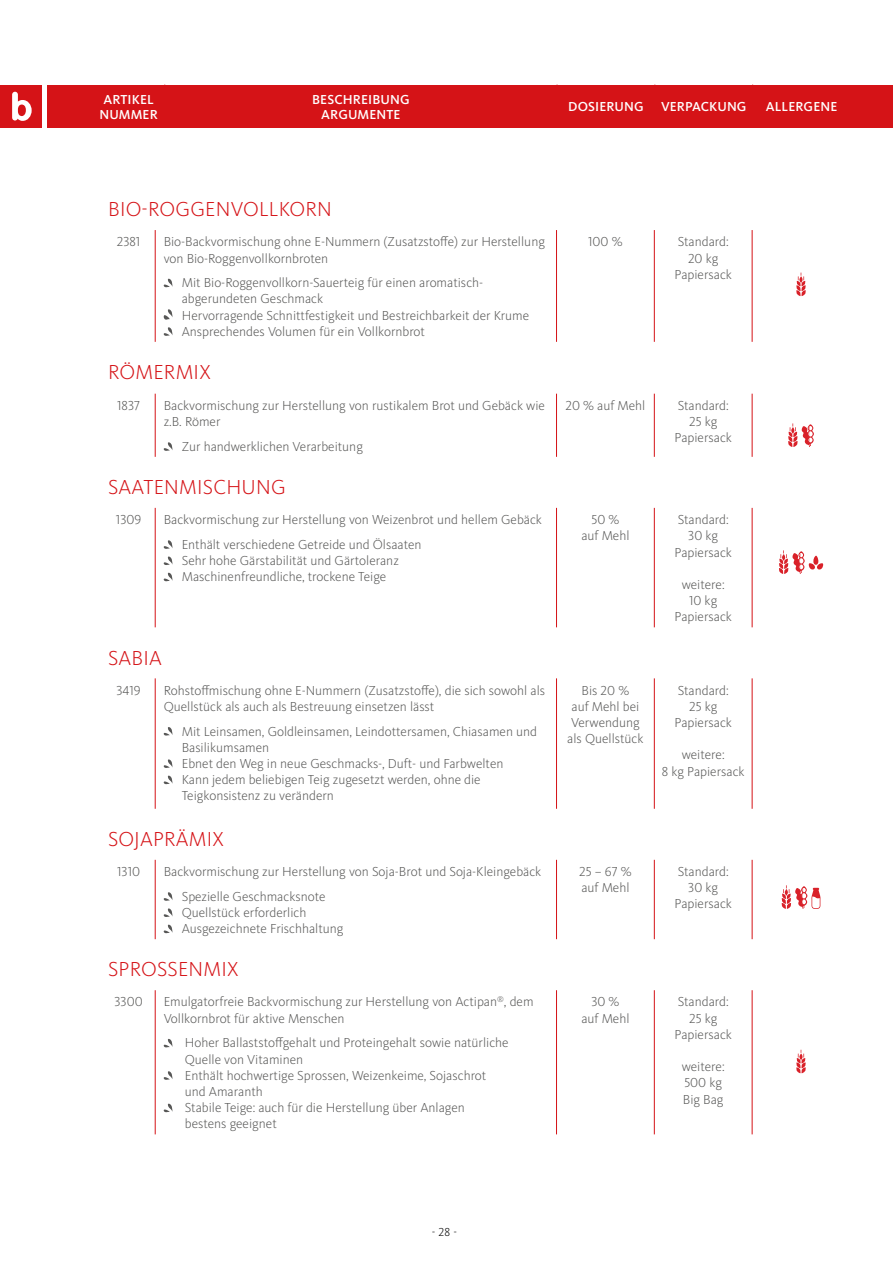
<style>
.page{position:relative;width:893px;height:1263px;background:#fff}
.page>*{position:absolute;margin:0;border:0;box-sizing:border-box;transform-origin:0 0}
.t1{font:300 21px "Kievit Pro";letter-spacing:.01em;color:#d51317}
.t2{font:300 13.5px/16.2px "Kievit Pro";color:#575756}
.t3{font:500 13.5px/15px "Kievit Pro";letter-spacing:.01em;color:#fff}
.t4{font:300 12px "Kievit Pro";color:#000}
</style>
<div class="page">
<div style="left:0;top:85px;width:893px;height:43px;background:#d51317"></div>
<hr style="left:155px;top:230px;width:1px;height:112px;background:#d51317">
<hr style="left:155px;top:394px;width:1px;height:63px;background:#d51317">
<hr style="left:155px;top:508px;width:1px;height:119px;background:#d51317">
<hr style="left:155px;top:678px;width:1px;height:131px;background:#d51317">
<hr style="left:155px;top:860px;width:1px;height:79px;background:#d51317">
<hr style="left:155px;top:990px;width:1px;height:144px;background:#d51317">
<hr style="left:556px;top:230px;width:1px;height:112px;background:#d51317">
<hr style="left:556px;top:394px;width:1px;height:63px;background:#d51317">
<hr style="left:556px;top:508px;width:1px;height:119px;background:#d51317">
<hr style="left:556px;top:678px;width:1px;height:131px;background:#d51317">
<hr style="left:556px;top:860px;width:1px;height:79px;background:#d51317">
<hr style="left:556px;top:990px;width:1px;height:144px;background:#d51317">
<hr style="left:654px;top:230px;width:1px;height:112px;background:#d51317">
<hr style="left:654px;top:394px;width:1px;height:63px;background:#d51317">
<hr style="left:654px;top:508px;width:1px;height:119px;background:#d51317">
<hr style="left:654px;top:678px;width:1px;height:131px;background:#d51317">
<hr style="left:654px;top:860px;width:1px;height:79px;background:#d51317">
<hr style="left:654px;top:990px;width:1px;height:144px;background:#d51317">
<hr style="left:752px;top:230px;width:1px;height:112px;background:#d51317">
<hr style="left:752px;top:394px;width:1px;height:63px;background:#d51317">
<hr style="left:752px;top:508px;width:1px;height:119px;background:#d51317">
<hr style="left:752px;top:678px;width:1px;height:131px;background:#d51317">
<hr style="left:752px;top:860px;width:1px;height:79px;background:#d51317">
<hr style="left:752px;top:990px;width:1px;height:144px;background:#d51317">
<svg style="left:163px;top:279px;width:10px;height:8px"></svg>
<svg style="left:163px;top:309px;width:10px;height:11px"></svg>
<svg style="left:163px;top:327px;width:10px;height:9px"></svg>
<svg style="left:796px;top:273px;width:10px;height:23px"></svg>
<svg style="left:163px;top:442px;width:10px;height:9px"></svg>
<svg style="left:788px;top:423px;width:26px;height:24px"></svg>
<svg style="left:163px;top:540px;width:10px;height:9px"></svg>
<svg style="left:163px;top:556px;width:10px;height:9px"></svg>
<svg style="left:163px;top:572px;width:10px;height:9px"></svg>
<svg style="left:779px;top:550px;width:44px;height:24px"></svg>
<svg style="left:163px;top:727px;width:10px;height:9px"></svg>
<svg style="left:163px;top:759px;width:10px;height:9px"></svg>
<svg style="left:163px;top:775px;width:10px;height:9px"></svg>
<svg style="left:163px;top:892px;width:10px;height:9px"></svg>
<svg style="left:163px;top:908px;width:10px;height:9px"></svg>
<svg style="left:163px;top:924px;width:10px;height:9px"></svg>
<svg style="left:781px;top:885px;width:39px;height:24px"></svg>
<svg style="left:163px;top:1039px;width:10px;height:8px"></svg>
<svg style="left:163px;top:1071px;width:10px;height:9px"></svg>
<svg style="left:163px;top:1103px;width:10px;height:9px"></svg>
<svg style="left:796px;top:1050px;width:10px;height:23px"></svg>
<svg style="left:12px;top:92px;width:20px;height:29px"></svg>
<hr style="left:43px;top:78px;width:4px;height:60px;background:#fff">
<p class="t3" style="left:100px;top:92px;width:60px">ARTIKEL<br>NUMMER</p>
<p class="t3" style="left:312px;top:92px;width:99px;text-align:center">BESCHREIBUNG<br>ARGUMENTE</p>
<p class="t3" style="left:568px;top:99px;width:77px">DOSIERUNG</p>
<p class="t3" style="left:661px;top:99px;width:87px">VERPACKUNG</p>
<p class="t3" style="left:766px;top:99px;width:73px">ALLERGENE</p>
<h1 class="t1" style="left:108px;top:197px;width:225px">BIO-ROGGENVOLLKORN</h1>
<p class="t2" style="left:117px;top:234px;width:25px">2381</p>
<p class="t2" style="left:164px;top:234px;width:383px">Bio-Backvormischung ohne E-Nummern (Zusatzstoffe) zur Herstellung von Bio-Roggenvollkornbroten</p>
<p class="t2" style="left:182px;top:275px;width:349px">Mit Bio-Roggenvollkorn-Sauerteig für einen aromatisch&shy;abgerundeten Geschmack<br>Hervorragende Schnittfestigkeit und Bestreichbarkeit der Krume Ansprechendes Volumen für ein Vollkornbrot</p>
<h1 class="t1" style="left:108px;top:359px;width:104px">RÖMERMIX</h1>
<p class="t2" style="left:117px;top:397px;width:24px">1837</p>
<p class="t2" style="left:164px;top:397px;width:383px">Backvormischung zur Herstellung von rustikalem Brot und Gebäck wie z.B. Römer</p>
<p class="t2" style="left:182px;top:438px;width:183px">Zur handwerklichen Verarbeitung</p>
<h1 class="t1" style="left:108px;top:474px;width:179px">SAATENMISCHUNG</h1>
<p class="t2" style="left:116px;top:511px;width:27px">1309</p>
<p class="t2" style="left:182px;top:507px;width:362px;line-height:24.8px;text-indent:-18px">Backvormischung zur Herstellung von Weizenbrot und hellem Gebäck<br>Enthält verschiedene Getreide und Ölsaaten</p>
<p class="t2" style="left:182px;top:552px;width:219px">Sehr hohe Gärstabilität und Gärtoleranz<br>Maschinenfreundliche, trockene Teige</p>
<h1 class="t1" style="left:108px;top:645px;width:55px">SABIA</h1>
<p class="t2" style="left:116px;top:682px;width:26px">3419</p>
<p class="t2" style="left:164px;top:682px;width:383px">Rohstoffmischung ohne E-Nummern (Zusatzstoffe), die sich sowohl als<br>Quellstück als auch als Bestreuung einsetzen lässt</p>
<p class="t2" style="left:182px;top:723px;width:357px">Mit Leinsamen, Goldleinsamen, Leindottersamen, Chiasamen und Basilikumsamen<br>Ebnet den Weg in neue Geschmacks-, Duft- und Farbwelten<br>Kann jedem beliebigen Teig zugesetzt werden, ohne die Teigkonsistenz zu verändern</p>
<h1 class="t1" style="left:108px;top:826px;width:117px">SOJAPRÄMIX</h1>
<p class="t2" style="left:117px;top:863px;width:24px">1310</p>
<p class="t2" style="left:182px;top:859px;width:361px;line-height:24.8px;text-indent:-18px">Backvormischung zur Herstellung von Soja-Brot und Soja-Kleingebäck<br>Spezielle Geschmacksnote</p>
<p class="t2" style="left:182px;top:904px;width:163px">Quellstück erforderlich<br>Ausgezeichnete Frischhaltung</p>
<h1 class="t1" style="left:108px;top:957px;width:132px">SPROSSENMIX</h1>
<p class="t2" style="left:115px;top:994px;width:30px">3300</p>
<p class="t2" style="left:164px;top:994px;width:371px">Emulgatorfreie Backvormischung zur Herstellung von Actipan<sup>®</sup>, dem<br>Vollkornbrot für aktive Menschen</p>
<p class="t2" style="left:185px;top:1035px;width:325px">Hoher Ballaststoffgehalt und Proteingehalt sowie natürliche Quelle von Vitaminen<br>Enthält hochwertige Sprossen, Weizenkeime, Sojaschrot und Amaranth<br>Stabile Teige: auch für die Herstellung über Anlagen bestens geeignet</p>
<p class="t2" style="left:588px;top:234px;width:36px">100 %</p>
<p class="t2" style="left:674px;top:234px;width:59px;text-align:center">Standard:<br>20 kg<br>Papiersack</p>
<p class="t2" style="left:565px;top:397px;width:81px">20 % auf Mehl</p>
<p class="t2" style="left:674px;top:397px;width:59px;text-align:center">Standard:<br>25 kg<br>Papiersack</p>
<p class="t2" style="left:581px;top:511px;width:50px;text-align:center">50 % auf Mehl</p>
<p class="t2" style="left:674px;top:511px;width:59px;text-align:center">Standard:<br>30 kg<br>Papiersack</p>
<p class="t2" style="left:674px;top:576px;width:59px;text-align:center">weitere:<br>10 kg<br>Papiersack</p>
<p class="t2" style="left:567px;top:682px;width:78px;text-align:center">Bis 20 %<br>auf Mehl bei<br>Verwendung als Quellstück</p>
<p class="t2" style="left:674px;top:682px;width:59px;text-align:center">Standard:<br>25 kg<br>Papiersack</p>
<p class="t2" style="left:662px;top:747px;width:84px;text-align:center">weitere:<br>8 kg Papiersack</p>
<p class="t2" style="left:579px;top:863px;width:54px">25 – 67 % auf Mehl</p>
<p class="t2" style="left:674px;top:863px;width:59px;text-align:center">Standard:<br>30 kg<br>Papiersack</p>
<p class="t2" style="left:581px;top:994px;width:50px;text-align:center">30 % auf Mehl</p>
<p class="t2" style="left:674px;top:994px;width:59px;text-align:center">Standard:<br>25 kg<br>Papiersack</p>
<p class="t2" style="left:682px;top:1059px;width:44px">weitere:<br>500 kg<br>Big Bag</p>
<p class="t4" style="left:432px;top:1224px;width:27px">- 28 -</p>
</div>
